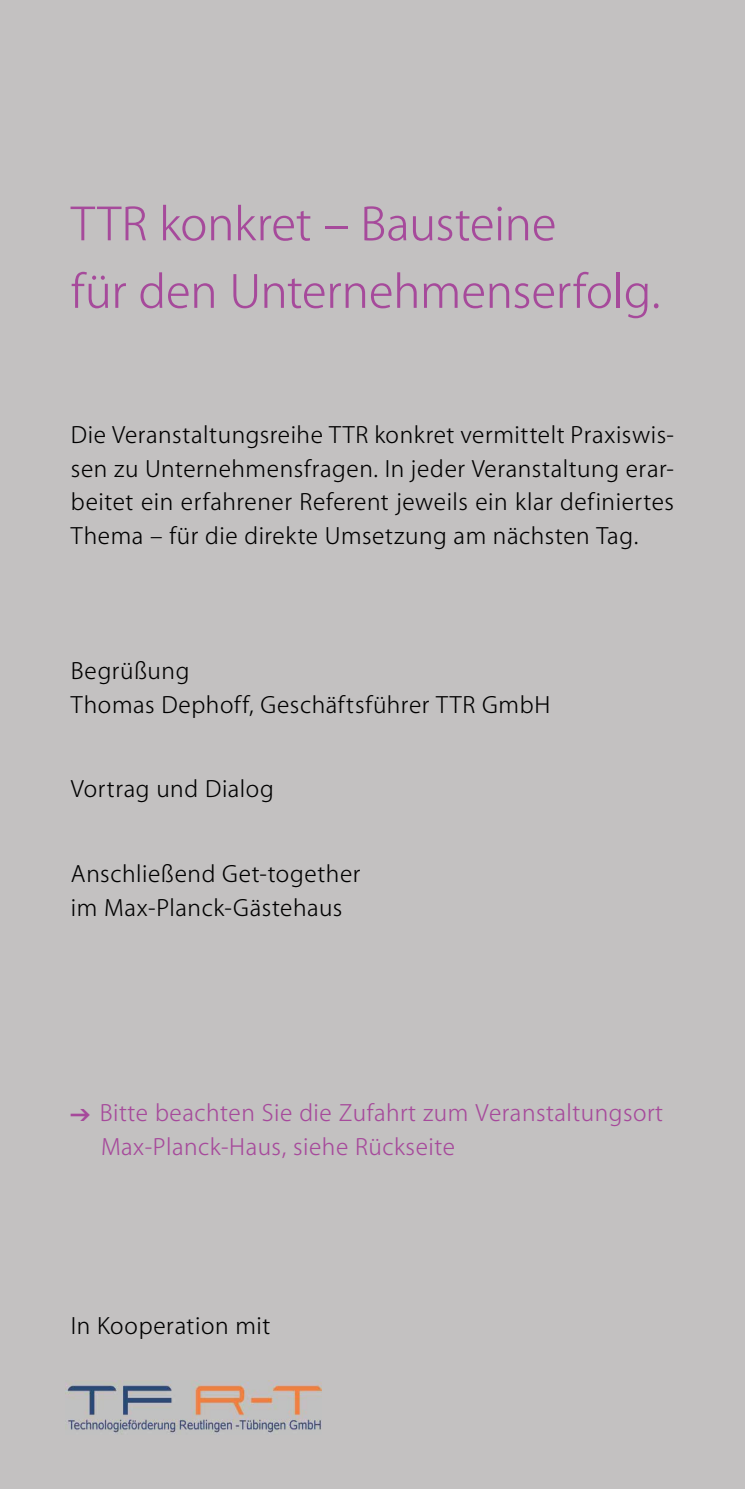
<style>
.page{position:relative;width:745px;height:1489px;background:#fff}
.page>*{position:absolute;margin:0;border:0;box-sizing:border-box;transform-origin:0 0}
.t1{font:50px/67.5px "Myriad MM L Bank";letter-spacing:-.005em;color:#a64a9b}
.t2{font:25px/33.8px "Myriad MM L Bank";letter-spacing:.02em;color:#000}
.t3{font:25px/33.8px "Myriad MM L Bank";letter-spacing:.02em;color:#a64a9b}
.s1{font-family:"Myriad MM L Bank Arrows"}
</style>
<div class="page">
<div style="left:0;top:0;width:744px;height:1488px;background:#c3c1c1"></div>
<img style="left:66px;top:1380px;width:255px;height:53px">
<h1 class="t1" style="left:71px;top:192px;width:590px">TTR konkret – Bausteine<br>für den Unternehmenserfolg.</h1>
<p class="t2" style="left:71px;top:419px;width:604px;text-align:justify">Die Veranstaltungsreihe TTR konkret vermittelt Praxiswis&shy;sen zu Unternehmensfragen. In jeder Veranstaltung erar&shy;beitet ein erfahrener Referent jeweils ein klar definiertes Thema – für die direkte Umsetzung am nächsten Tag.</p>
<p class="t2" style="left:71px;top:655px;width:480px">Begrüßung<br>Thomas Dephoff, Geschäftsführer TTR GmbH</p>
<p class="t2" style="left:71px;top:773px;width:204px">Vortrag und Dialog</p>
<p class="t2" style="left:71px;top:857px;width:291px">Anschließend Get-together im Max-Planck-Gästehaus</p>
<p class="t3" style="left:101px;top:1096px;width:563px;text-indent:-30px"><span class="s1">@</span> Bitte beachten Sie die Zufahrt zum Veranstaltungsort<br>Max-Planck-Haus, siehe Rückseite</p>
<p class="t2" style="left:71px;top:1309px;width:201px">In Kooperation mit</p>
</div>
